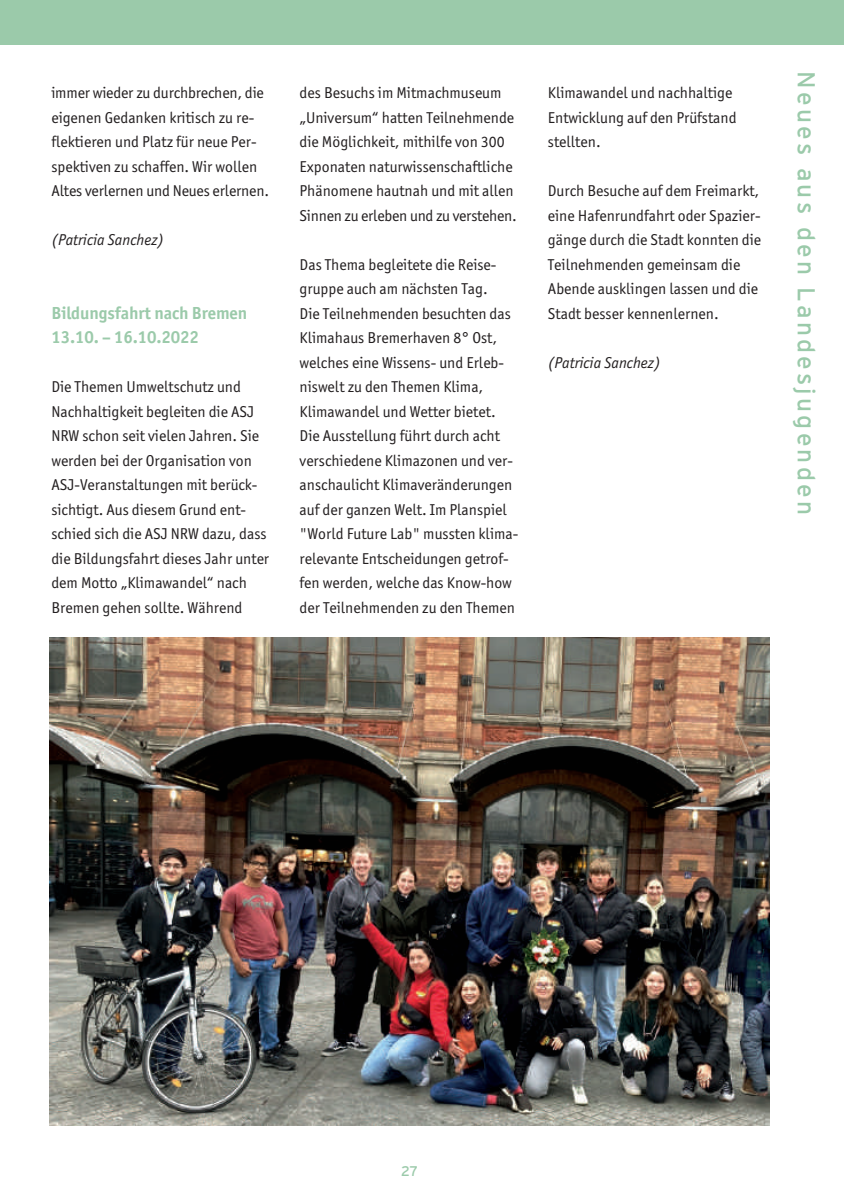
<style>
.page{position:relative;width:844px;height:1191px;background:#fff}
.page>*{position:absolute;margin:0;border:0;box-sizing:border-box;transform-origin:0 0}
.t1{font:24.5px "Interstate";letter-spacing:.13em;color:#9bcaaa}
.t2{font:700 17.5px/24.5px "Officina Sans ITC Pro";letter-spacing:-.005em;color:#9bcaaa}
.t3{font:15.75px/24.5px "Officina Sans ITC Pro";color:#231f20}
.t4{font:italic 15.75px "Officina Sans ITC Pro";color:#231f20}
.t5{font:14px "Interstate";color:#9bcaaa}
</style>
<div class="page">
<div style="left:0;top:0;width:843px;height:45px;background:#9bcaaa"></div>
<img style="left:50px;top:637px;width:719px;height:488px">
<p class="t3" style="left:51px;top:82px;width:219px">immer wieder zu durchbrechen, die eigenen Gedanken kritisch zu re&shy;flektieren und Platz für neue Per&shy;spektiven zu schaffen. Wir wollen Altes verlernen und Neues erlernen.</p>
<p class="t4" style="left:51px;top:234px;width:114px">(Patricia Sanchez)</p>
<p class="t2" style="left:51px;top:302px;width:197px">Bildungsfahrt nach Bremen<br>13.10. – 16.10.2022</p>
<p class="t3" style="left:51px;top:376px;width:219px">Die Themen Umweltschutz und<br>Nachhaltigkeit begleiten die ASJ<br>NRW schon seit vielen Jahren. Sie werden bei der Organisation von<br>ASJ-Veranstaltungen mit berück&shy;sichtigt. Aus diesem Grund ent&shy;schied sich die ASJ NRW dazu, dass die Bildungsfahrt dieses Jahr unter dem Motto „Klimawandel“ nach<br>Bremen gehen sollte. Während</p>
<p class="t3" style="left:299px;top:82px;width:219px">des Besuchs im Mitmachmuseum „Universum“ hatten Teilnehmende die Möglichkeit, mithilfe von 300<br>Exponaten naturwissenschaftliche Phänomene hautnah und mit allen Sinnen zu erleben und zu verstehen.</p>
<p class="t3" style="left:299px;top:253px;width:220px">Das Thema begleitete die Reise&shy;gruppe auch am nächsten Tag.<br>Die Teilnehmenden besuchten das<br>Klimahaus Bremerhaven 8° Ost, welches eine Wissens- und Erleb&shy;niswelt zu den Themen Klima,<br>Klimawandel und Wetter bietet.<br>Die Ausstellung führt durch acht verschiedene Klimazonen und ver&shy;anschaulicht Klimaveränderungen auf der ganzen Welt. Im Planspiel "World Future Lab" mussten klima&shy;relevante Entscheidungen getrof&shy;fen werden, welche das Know-how der Teilnehmenden zu den Themen</p>
<p class="t3" style="left:547px;top:82px;width:190px">Klimawandel und nachhaltige<br>Entwicklung auf den Prüfstand stellten.</p>
<p class="t3" style="left:547px;top:180px;width:215px">Durch Besuche auf dem Freimarkt, eine Hafenrundfahrt oder Spazier&shy;gänge durch die Stadt konnten die<br>Teilnehmenden gemeinsam die<br>Abende ausklingen lassen und die<br>Stadt besser kennenlernen.</p>
<p class="t4" style="left:547px;top:356px;width:114px">(Patricia Sanchez)</p>
<h1 class="t1" style="left:815px;top:71px;width:445px;rotate:90deg">Neues aus den Landesjugenden</h1>
<p class="t5" style="left:401px;top:1166px;width:18px">27</p>
</div>
